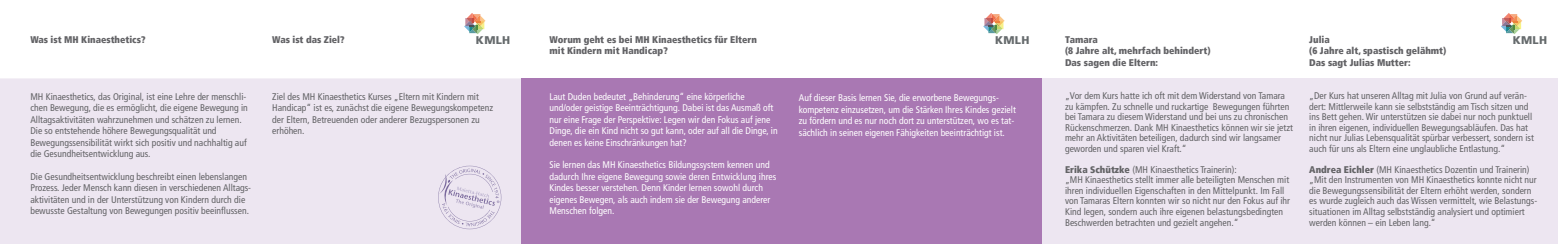
<style>
.page{position:relative;width:1558px;height:244px;background:#fff}
.page>*{position:absolute;margin:0;border:0;box-sizing:border-box;transform-origin:0 0}
.t1{font:900 11.2px "Frutiger";letter-spacing:.025em;color:#666b6d}
.t2{font:condensed 9.62px/10.5px "Frutiger LT";color:#636366}
.t3{font:condensed 9.62px/11.4px "Frutiger LT";color:#fff}
.t4{font:900 condensed 9.62px/11.4px "Frutiger LT";color:#636366}
.s1{font-weight:900}
</style>
<div class="page">
<div style="left:0;top:78px;width:521px;height:165px;background:#ede6f1"></div>
<div style="left:1042px;top:78px;width:516px;height:165px;background:#ede6f1"></div>
<div style="left:521px;top:78px;width:521px;height:165px;background:#a978b3"></div>
<svg style="left:983px;top:13px;width:21px;height:21px"></svg>
<svg style="left:464px;top:13px;width:21px;height:21px"></svg>
<svg style="left:1501px;top:13px;width:21px;height:21px"></svg>
<svg style="left:438px;top:165px;width:63px;height:63px;background:#e1d9e8"></svg>
<p class="t4" style="left:30px;top:34px;width:117px">Was ist MH Kinaesthetics?</p>
<p class="t2" style="left:30px;top:91px;width:219px;line-height:11.4px">MH Kinaesthetics, das Original, ist eine Lehre der menschli&shy;chen Bewegung, die es ermöglicht, die eigene Bewegung in Alltagsaktivitäten wahrzunehmen und schätzen zu lernen.<br>Die so entstehende höhere Bewegungsqualität und<br>Be wegungssensibilität wirkt sich positiv und nachhaltig auf die Gesundheitsentwicklung aus.</p>
<p class="t2" style="left:30px;top:170px;width:222px;line-height:11.4px">Die Gesundheitsentwicklung beschreibt einen lebenslangen Prozess. Jeder Mensch kann diesen in verschiedenen Alltags&shy;aktivitäten und in der Unterstützung von Kindern durch die bewusste Gestaltung von Bewegungen positiv beeinflussen.</p>
<p class="t4" style="left:549px;top:34px;width:209px">Worum geht es bei MH Kinaesthetics für Eltern mit Kindern mit Handicap?</p>
<p class="t3" style="left:549px;top:91px;width:230px">Laut Duden bedeutet „Behinderung“ eine körperliche und/oder geistige Beeinträchtigung. Dabei ist das Ausmaß oft nur eine Frage der Perspektive: Legen wir den Fokus auf jene Dinge, die ein Kind nicht so gut kann, oder auf all die Dinge, in denen es keine Einschränkungen hat?</p>
<p class="t3" style="left:549px;top:159px;width:228px">Sie lernen das MH Kinaesthetics Bildungssystem kennen und dadurch Ihre eigene Bewegung sowie deren Entwicklung ihres Kindes besser verstehen. Denn Kinder lernen sowohl durch eigenes Bewegen, als auch indem sie der Bewegung anderer Menschen folgen.</p>
<p class="t4" style="left:272px;top:34px;width:74px">Was ist das Ziel?</p>
<p class="t4" style="left:1309px;top:34px;width:139px">Julia<br>(6 Jahre alt, spastisch gelähmt)<br>Das sagt Julias Mutter:</p>
<p class="t2" style="left:1309px;top:90px;width:226px">„Der Kurs hat unseren Alltag mit Julia von Grund auf verän&shy;dert: Mittlerweile kann sie selbstständig am Tisch sitzen und ins Bett gehen. Wir unterstützen sie dabei nur noch punktuell in ihren eigenen, individuellen Bewegungsabläufen. Das hat nicht nur Julias Lebensqualität spürbar verbessert, sondern ist auch für uns als Eltern eine unglaubliche Entlastung.“</p>
<p class="t2" style="left:1309px;top:164px;width:229px"><span class="s1">Andrea Eichler</span> (MH Kinaesthetics Dozentin und Trainerin) „Mit den Instrumenten von MH Kinaesthetics konnte nicht nur die Bewegungssensibilität der Eltern erhöht werden, sondern es wurde zugleich auch das Wissen vermittelt, wie Belastungs&shy;situationen im Alltag selbstständig analysiert und optimiert</p>
<p class="t2" style="left:1309px;top:217px;width:128px">werden können – ein Leben lang.“</p>
<p class="t1" style="left:476px;top:33px;width:36px">KMLH</p>
<p class="t1" style="left:995px;top:33px;width:36px">KMLH</p>
<p class="t4" style="left:1065px;top:34px;width:34px">Tamara</p>
<p class="t1" style="left:1512px;top:33px;width:36px">KMLH</p>
<p class="t4" style="left:1065px;top:45px;width:147px">(8 Jahre alt, mehrfach behindert)<br>Das sagen die Eltern:</p>
<p class="t2" style="left:1065px;top:90px;width:229px">„Vor dem Kurs hatte ich oft mit dem Widerstand von Tamara zu kämpfen. Zu schnelle und ruckartige Bewegungen führten bei Tamara zu diesem Widerstand und bei uns zu chronischen Rückenschmerzen. Dank MH Kinaesthetics können wir sie jetzt mehr an Aktivitäten beteiligen, dadurch sind wir langsamer geworden und sparen viel Kraft.“</p>
<p class="t2" style="left:1065px;top:164px;width:227px"><span class="s1">Erika Schützke</span> (MH Kinaesthetics Trainerin):<br>„MH Kinaesthetics stellt immer alle beteiligten Menschen mit ihren individuellen Eigenschaften in den Mittelpunkt. Im Fall von Tamaras Eltern konnten wir so nicht nur den Fokus auf ihr Kind legen, sondern auch ihre eigenen belastungsbedingten</p>
<p class="t2" style="left:1065px;top:217px;width:175px">Beschwerden betrachten und gezielt angehen.“</p>
<p class="t2" style="left:272px;top:91px;width:222px;line-height:11.4px">Ziel des MH Kinaesthetics Kurses „Eltern mit Kindern mit Handicap“ ist es, zunächst die eigene Bewegungskompetenz der Eltern, Betreuenden oder anderer Bezugspersonen zu erhöhen.</p>
<p class="t3" style="left:799px;top:92px;width:218px">Auf dieser Basis lernen Sie, die erworbene Bewegungs&shy;kompetenz einzusetzen, um die Stärken Ihres Kindes gezielt zu fördern und es nur noch dort zu unterstützen, wo es tat&shy;sächlich in seinen eigenen Fähigkeiten beeinträchtigt ist.</p>
</div>
